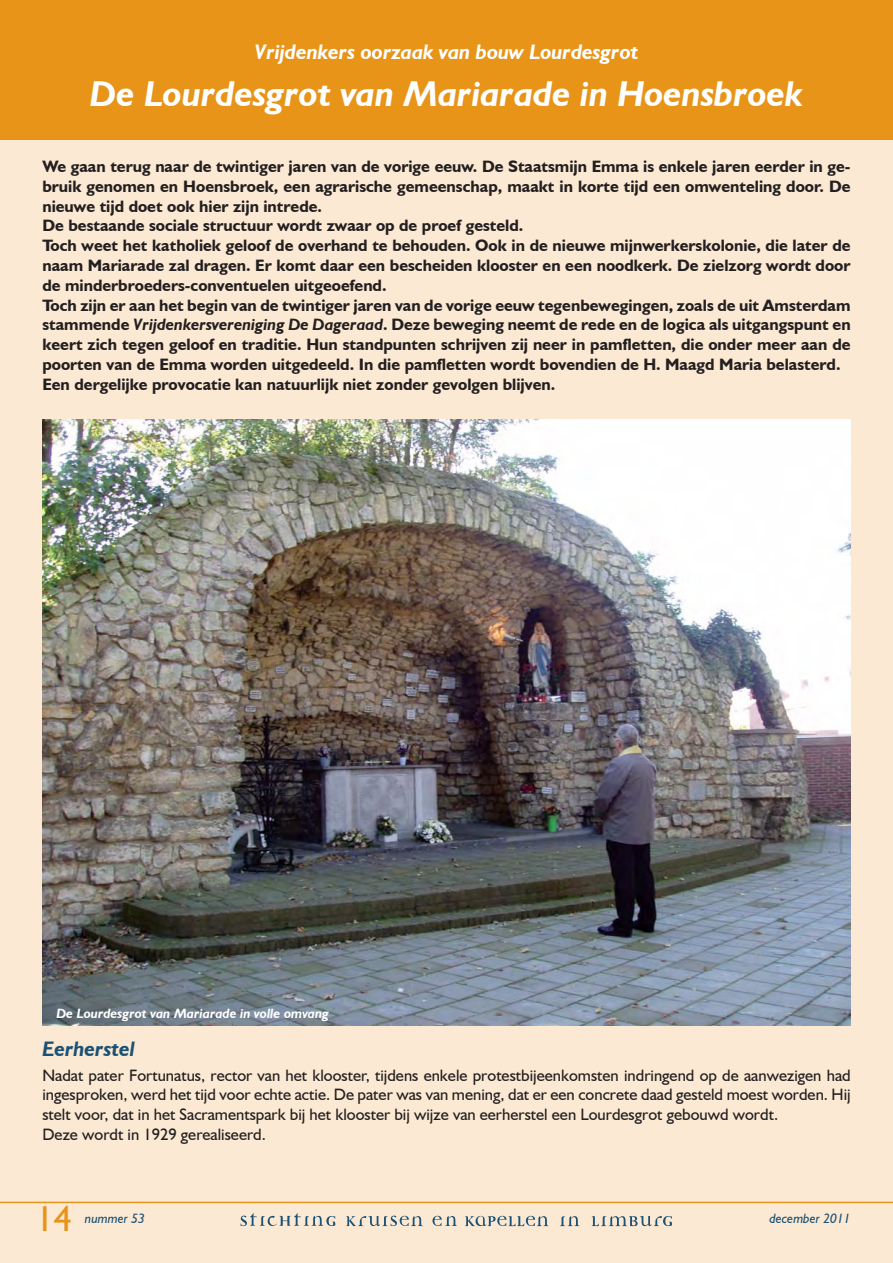
<style>
.page{position:relative;width:893px;height:1263px;background:#fff}
.page>*{position:absolute;margin:0;border:0;box-sizing:border-box;transform-origin:0 0}
.t1{font:italic 700 36px "Humanist 521 BT";color:#fff}
.t2{font:36px "Humanist 521 BT";color:#e89419}
.t3{font:italic 700 21px "Humanist 521 BT";color:#fff}
.t4{font:italic 700 21px "Humanist 521 BT";color:#1a5174}
.t5{font:700 16.5px/19.8px "Humanist 521 BT";color:#231f20}
.t6{font:16.5px/19.8px "Humanist 521 BT";color:#231f20}
.t7{font:italic 700 13.5px "Humanist 521 BT";color:#fff}
.t8{font:italic 13.5px "Humanist 521 BT";color:#1a5174}
.s1{font-style:italic}
</style>
<div class="page">
<div style="left:0;top:0;width:892px;height:1263px;background:#fbe9d3"></div>
<hr style="left:0;top:1202px;width:892px;height:1px;background:#e89419">
<svg style="left:346px;top:1216px;width:77px;height:10px"></svg>
<svg style="left:432px;top:1216px;width:25px;height:10px"></svg>
<svg style="left:240px;top:1213px;width:95px;height:13px"></svg>
<svg style="left:465px;top:1216px;width:83px;height:10px"></svg>
<svg style="left:560px;top:1216px;width:19px;height:10px"></svg>
<svg style="left:591px;top:1216px;width:81px;height:10px"></svg>
<div style="left:0;top:0;width:892px;height:139px;background:#e89419"></div>
<img style="left:42px;top:420px;width:808px;height:606px">
<p class="t3" style="left:254px;top:38px;width:385px">Vrijdenkers oorzaak van bouw Lourdesgrot</p>
<h1 class="t1" style="left:90px;top:71px;width:714px">De Lourdesgrot van Mariarade in Hoensbroek</h1>
<p class="t5" style="left:42px;top:156px;width:809px">We gaan terug naar de twintiger jaren van de vorige eeuw. De Staatsmijn Emma is enkele jaren eerder in ge&shy;bruik genomen en Hoensbroek, een agrarische gemeenschap, maakt in korte tijd een omwenteling door. De nieuwe tijd doet ook hier zijn intrede.<br>De bestaande sociale structuur wordt zwaar op de proef gesteld.<br>Toch weet het katholiek geloof de overhand te behouden. Ook in de nieuwe mijnwerkerskolonie, die later de naam Mariarade zal dragen. Er komt daar een bescheiden klooster en een noodkerk. De zielzorg wordt door de minderbroeders-conventuelen uitgeoefend.<br>Toch zijn er aan het begin van de twintiger jaren van de vorige eeuw tegenbewegingen, zoals de uit Amsterdam stammende <span class="s1">Vrijdenkersvereniging De Dageraad</span>. Deze beweging neemt de rede en de logica als uitgangspunt en keert zich tegen geloof en traditie. Hun standpunten schrijven zij neer in pamfletten, die onder meer aan de poorten van de Emma worden uitgedeeld. In die pamfletten wordt bovendien de H. Maagd Maria belasterd.<br>Een dergelijke provocatie kan natuurlijk niet zonder gevolgen blijven.</p>
<p class="t7" style="left:56px;top:1005px;width:274px">De Lourdesgrot van Mariarade in volle omvang</p>
<p class="t4" style="left:42px;top:1036px;width:94px">Eerherstel</p>
<p class="t6" style="left:42px;top:1065px;width:809px">Nadat pater Fortunatus, rector van het klooster, tijdens enkele protestbijeenkomsten indringend op de aanwezigen had ingesproken, werd het tijd voor echte actie. De pater was van mening, dat er een concrete daad gesteld moest worden. Hij stelt voor, dat in het Sacramentspark bij het klooster bij wijze van eerherstel een Lourdesgrot gebouwd wordt.<br>Deze wordt in 1929 gerealiseerd.</p>
<h1 class="t2" style="left:36px;top:1197px;width:38px">14</h1>
<p class="t8" style="left:85px;top:1210px;width:62px">nummer 53</p>
<p class="t8" style="left:769px;top:1210px;width:83px">december 2011</p>
</div>
